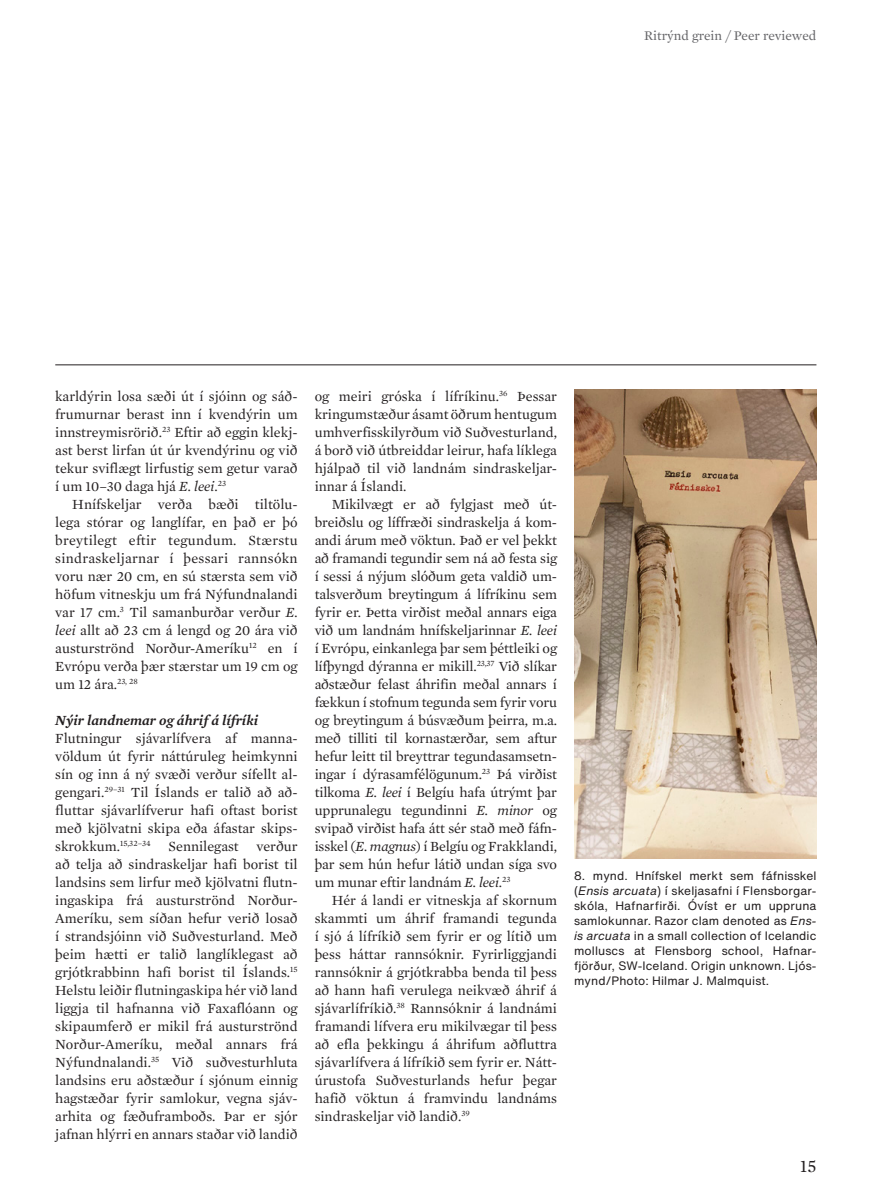
<style>
.page{position:relative;width:893px;height:1191px;background:#fff}
.page>*{position:absolute;margin:0;border:0;box-sizing:border-box;transform-origin:0 0}
.t1{font:18px "Mercury Text G1";color:#231f20}
.Meginmál_2023{font:14.25px/18px "Mercury Text G1";color:#231f20;text-align:justify}
.Undirfyrirsögn_2023{font:italic 600 14.25px "Mercury Text G1";color:#231f20}
.t2{font:13.5px "Mercury Text G1";color:#636366}
.Myndatexti_2023{font:12px/15px "Helvetica Now Text";letter-spacing:.01em;color:#231f20;text-align:justify}
.s1{font-style:italic}
</style>
<div class="page">
<img style="left:574px;top:390px;width:242px;height:469px">
<hr style="left:55px;top:364px;width:761px;height:1px;background:#231f20">
<p class="t2" style="left:644px;top:27px;width:174px">Ritrýnd grein / Peer reviewed</p>
<p class="Meginmál_2023" style="left:55px;top:387px;width:244px">karldýrin losa sæði út í sjóinn og sáð&shy;frumurnar berast inn í kvendýrin um innstreymisrörið.<sup>23</sup> Eftir að eggin klekj&shy;ast berst lirfan út úr kvendýrinu og við tekur sviflægt lirfustig sem getur varað í um 10–30 daga hjá <span class="s1">E. leei</span>.<sup>23</sup></p>
<p class="Meginmál_2023" style="left:55px;top:495px;width:244px;text-indent:17px">Hnífskeljar verða bæði tiltölu&shy;lega stórar og langlífar, en það er þó breytilegt eftir tegundum. Stærstu sindraskeljarnar í þessari rannsókn voru nær 20 cm, en sú stærsta sem við höfum vitneskju um frá Nýfundnalandi var 17 cm.<sup>3</sup> Til samanburðar verður <span class="s1">E. leei</span> allt að 23 cm á lengd og 20 ára við austurströnd Norður-Ameríku<sup>12</sup> en í Evrópu verða þær stærstar um 19 cm og um 12 ára.<sup>23,</sup> <sup>28</sup></p>
<p class="Undirfyrirsögn_2023" style="left:55px;top:711px;width:204px">Nýir landnemar og áhrif á lífríki</p>
<p class="Meginmál_2023" style="left:55px;top:729px;width:244px">Flutningur sjávarlífvera af manna&shy;völdum út fyrir náttúruleg heimkynni sín og inn á ný svæði verður sífellt al&shy;gengari.<sup>29–31</sup> Til Íslands er talið að að&shy;fluttar sjávarlífverur hafi oftast borist með kjölvatni skipa eða áfastar skips&shy;skrokkum.<sup>15,32–34</sup> Sennilegast verður að telja að sindraskeljar hafi borist til landsins sem lirfur með kjölvatni flutn&shy;ingaskipa frá austurströnd Norður-Ameríku, sem síðan hefur verið losað í strandsjóinn við Suðvesturland. Með þeim hætti er talið langlíklegast að grjótkrabbinn hafi borist til Íslands.<sup>15<br></sup>Helstu leiðir flutningaskipa hér við land liggja til hafnanna við Faxaflóann og skipaumferð er mikil frá austurströnd Norður-Ameríku, meðal annars frá Nýfundnalandi.<sup>35</sup> Við suðvesturhluta landsins eru aðstæður í sjónum einnig hagstæðar fyrir samlokur, vegna sjáv&shy;arhita og fæðuframboðs. Þar er sjór jafnan hlýrri en annars staðar við landið</p>
<p class="Meginmál_2023" style="left:315px;top:387px;width:244px">og meiri gróska í lífríkinu.<sup>36</sup> Þessar kringumstæður ásamt öðrum hentugum umhverfisskilyrðum við Suðvesturland, á borð við útbreiddar leirur, hafa líklega hjálpað til við landnám sindraskeljar&shy;innar á Íslandi.</p>
<p class="Meginmál_2023" style="left:315px;top:495px;width:244px;text-indent:17px">Mikilvægt er að fylgjast með út&shy;breiðslu og líffræði sindraskelja á kom&shy;andi árum með vöktun. Það er vel þekkt að framandi tegundir sem ná að festa sig í sessi á nýjum slóðum geta valdið um&shy;talsverðum breytingum á lífríkinu sem fyrir er. Þetta virðist meðal annars eiga við um landnám hnífskeljarinnar <span class="s1">E. leei </span>í Evrópu, einkanlega þar sem þéttleiki og lífþyngd dýranna er mikill.<sup>23,37</sup> Við slíkar aðstæður felast áhrifin meðal annars í fækkun í stofnum tegunda sem fyrir voru og breytingum á búsvæðum þeirra, m.a. með tilliti til kornastærðar, sem aftur hefur leitt til breyttrar tegundasamsetn&shy;ingar í dýrasamfélögunum.<sup>23</sup> Þá virðist tilkoma <span class="s1">E. leei</span> í Belgíu hafa útrýmt þar upprunalegu tegundinni <span class="s1">E. minor</span> og svipað virðist hafa átt sér stað með fáfn&shy;isskel (<span class="s1">E. magnus</span>) í Belgíu og Frakklandi, þar sem hún hefur látið undan síga svo um munar eftir landnám <span class="s1">E. leei</span>.<sup>23</sup></p>
<p class="Meginmál_2023" style="left:315px;top:891px;width:244px;text-indent:17px">Hér á landi er vitneskja af skornum skammti um áhrif framandi tegunda í sjó á lífríkið sem fyrir er og lítið um þess háttar rannsóknir. Fyrirliggjandi rannsóknir á grjótkrabba benda til þess að hann hafi verulega neikvæð áhrif á sjávarlífríkið.<sup>38</sup> Rannsóknir á landnámi framandi lífvera eru mikilvægar til þess að efla þekkingu á áhrifum aðfluttra sjávarlífvera á lífríkið sem fyrir er. Nátt&shy;úrustofa Suðvesturlands hefur þegar hafið vöktun á framvindu landnáms sindraskeljar við landið.<sup>39</sup></p>
<p class="Myndatexti_2023" style="left:574px;top:868px;width:244px">8. mynd. Hnífskel merkt sem fáfnisskel (<span class="s1">Ensis arcuata</span>) í skeljasafni í Flensborgar&shy;skóla, Hafnarfirði. Óvíst er um uppruna samlokunnar. Razor clam denoted as <span class="s1">Ens&shy;is arcuata</span> in a small collection of Icelandic molluscs at Flensborg school, Hafnar&shy;fjörður, SW-Iceland. Origin unknown. Ljós&shy;mynd/Photo: Hilmar J. Malmquist.</p>
<p class="t1" style="left:800px;top:1155px;width:18px">15</p>
</div>
